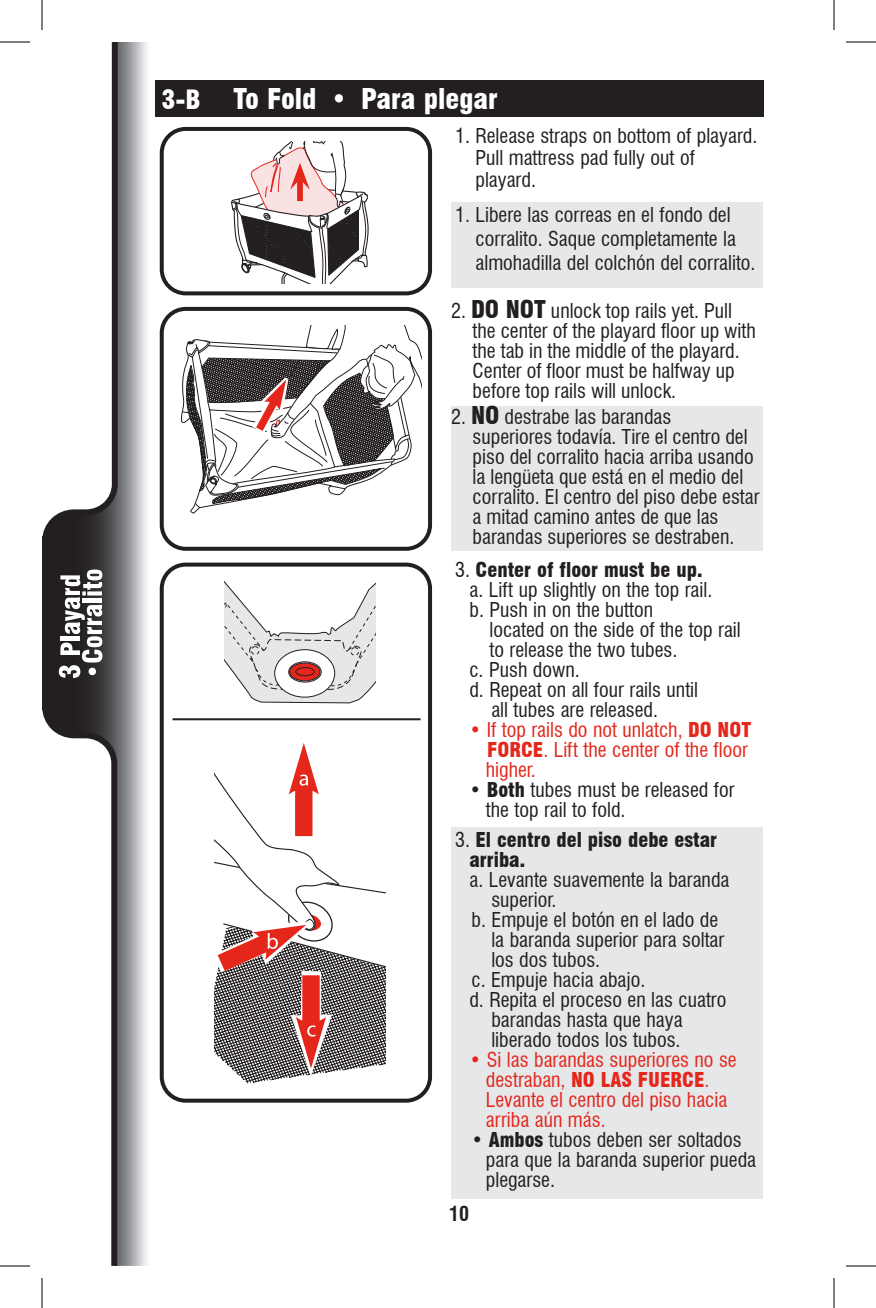
<style>
.page{position:relative;width:876px;height:1308px;background:#fff}
.page>*{position:absolute;margin:0;border:0;box-sizing:border-box;transform-origin:0 0}
.Banner{font:900 condensed 28px "Swiss 721 BT";color:#fff}
.Body{font:condensed 20px/20px "Swiss 721 BT";color:#231f20}
.Body_bullet{font:condensed 20px/20px "Swiss 721 BT";color:#231f20}
.Body_bullet-2{font:condensed 20px/20px "Swiss 721 BT";color:#e5261b}
.Body-2{font:900 condensed 20px/20px "Swiss 721 BT";color:#231f20}
.t1{font:700 condensed 20px "Swiss 721 BT";color:#231f20}
.s1{font-size:26px}
.s2{font-weight:900;font-size:24px}
.s3{font-weight:400}
.s4{font-weight:900}
</style>
<div class="page">
<svg style="left:42px;top:42px;width:76px;height:1224px"></svg>
<div style="left:42px;top:536px;width:7px;height:173px;background:#231f20"></div>
<svg style="left:59px;top:570px;width:43px;height:108px"></svg>
<div style="left:160px;top:127px;width:272px;height:168px;border:4px solid #231f20;border-radius:24px"></div>
<div style="left:451px;top:406px;width:311px;height:145px;background:#e6e7e9"></div>
<div style="left:156px;top:80px;width:608px;height:36px;background:#231f20"></div>
<div style="left:451px;top:203px;width:311px;height:85px;background:#e6e7e9"></div>
<svg style="left:231px;top:142px;width:138px;height:142px"></svg>
<div style="left:160px;top:307px;width:272px;height:244px;border:4px solid #231f20;border-radius:24px"></div>
<svg style="left:181px;top:326px;width:240px;height:188px"></svg>
<div style="left:451px;top:828px;width:311px;height:371px;background:#e6e7e9"></div>
<div style="left:160px;top:563px;width:272px;height:540px;border:4px solid #231f20;border-radius:24px"></div>
<hr style="left:172px;top:718px;width:249px;height:2px;background:#231f20">
<svg style="left:225px;top:582px;width:150px;height:121px"></svg>
<svg style="left:215px;top:743px;width:170px;height:340px"></svg>
<hr style="left:0;top:42px;width:30px;height:1px;background:#000">
<hr style="left:846px;top:42px;width:30px;height:1px;background:#000">
<hr style="left:0;top:1266px;width:30px;height:1px;background:#000">
<hr style="left:846px;top:1266px;width:30px;height:1px;background:#000">
<hr style="left:42px;top:0;width:1px;height:30px;background:#000">
<hr style="left:42px;top:1278px;width:1px;height:30px;background:#000">
<hr style="left:834px;top:0;width:1px;height:30px;background:#000">
<hr style="left:834px;top:1278px;width:1px;height:30px;background:#000">
<p class="Banner" style="left:162px;top:82px;width:338px"><span class="s1">3-B</span> To Fold • Para plegar</p>
<p class="Body" style="left:476px;top:125px;width:283px;line-height:22px;text-indent:-20px">1. Release straps on bottom of playard.<br>Pull mattress pad fully out of playard.</p>
<p class="Body" style="left:476px;top:203px;width:282px;line-height:24px;text-indent:-20px">1. Libere las correas en el fondo del corralito. Saque completamente la almohadilla del colchón del corralito.</p>
<p class="Body" style="left:473px;top:301px;width:285px;text-indent:-22px">2. <span class="s2">DO NOT</span> unlock top rails yet. Pull the center of the playard floor up with the tab in the middle of the playard.<br>Center of floor must be halfway up before top rails will unlock.</p>
<p class="Body" style="left:473px;top:407px;width:288px;text-indent:-22px">2. <span class="s2">NO</span> destrabe las barandas<br>superiores todavía. Tire el centro del piso del corralito hacia arriba usando la lengüeta que está en el medio del corralito. El centro del piso debe estar a mitad camino antes de que las barandas superiores se destraben.</p>
<p class="Body-2" style="left:455px;top:560px;width:249px"><span class="s3">3.</span> Center of floor must be up.</p>
<p class="Body_bullet" style="left:469px;top:580px;width:244px">a. Lift up slightly on the top rail.</p>
<p class="Body_bullet" style="left:490px;top:600px;width:253px;text-indent:-20px">b. Push in on the button<br>located on the side of the top rail to release the two tubes.</p>
<p class="Body_bullet" style="left:469px;top:660px;width:112px">c. Push down.</p>
<p class="Body_bullet" style="left:491px;top:680px;width:208px;text-indent:-22px">d. Repeat on all four rails until all tubes are released.</p>
<p class="Body_bullet-2" style="left:486px;top:720px;width:267px;text-indent:-16px">• If top rails do not unlatch, <span class="s4">DO NOT<br>FORCE</span>. Lift the center of the floor higher.</p>
<p class="Body_bullet" style="left:486px;top:780px;width:250px;text-indent:-16px">• <span class="s4">Both</span> tubes must be released for the top rail to fold.</p>
<p class="Body-2" style="left:469px;top:830px;width:249px;text-indent:-14px"><span class="s3">3.</span> El centro del piso debe estar arriba.</p>
<p class="Body_bullet" style="left:491px;top:870px;width:240px;text-indent:-22px">a. Levante suavemente la baranda superior.</p>
<p class="Body_bullet" style="left:491px;top:910px;width:235px;text-indent:-20px">b. Empuje el botón en el lado de la baranda superior para soltar los dos tubos.</p>
<p class="Body_bullet" style="left:472px;top:970px;width:175px">c. Empuje hacia abajo.</p>
<p class="Body_bullet" style="left:491px;top:990px;width:237px;text-indent:-22px">d. Repita el proceso en las cuatro barandas hasta que haya liberado todos los tubos.</p>
<p class="Body_bullet-2" style="left:486px;top:1050px;width:252px;text-indent:-16px">• Si las barandas superiores no se destraban, <span class="s4">NO LAS FUERCE</span>.<br>Levante el centro del piso hacia arriba aún más.</p>
<p class="Body_bullet" style="left:486px;top:1130px;width:272px;text-indent:-14px">• <span class="s4">Ambos</span> tubos deben ser soltados para que la baranda superior pueda plegarse.</p>
<p class="t1" style="left:449px;top:1202px;width:21px">10</p>
</div>
